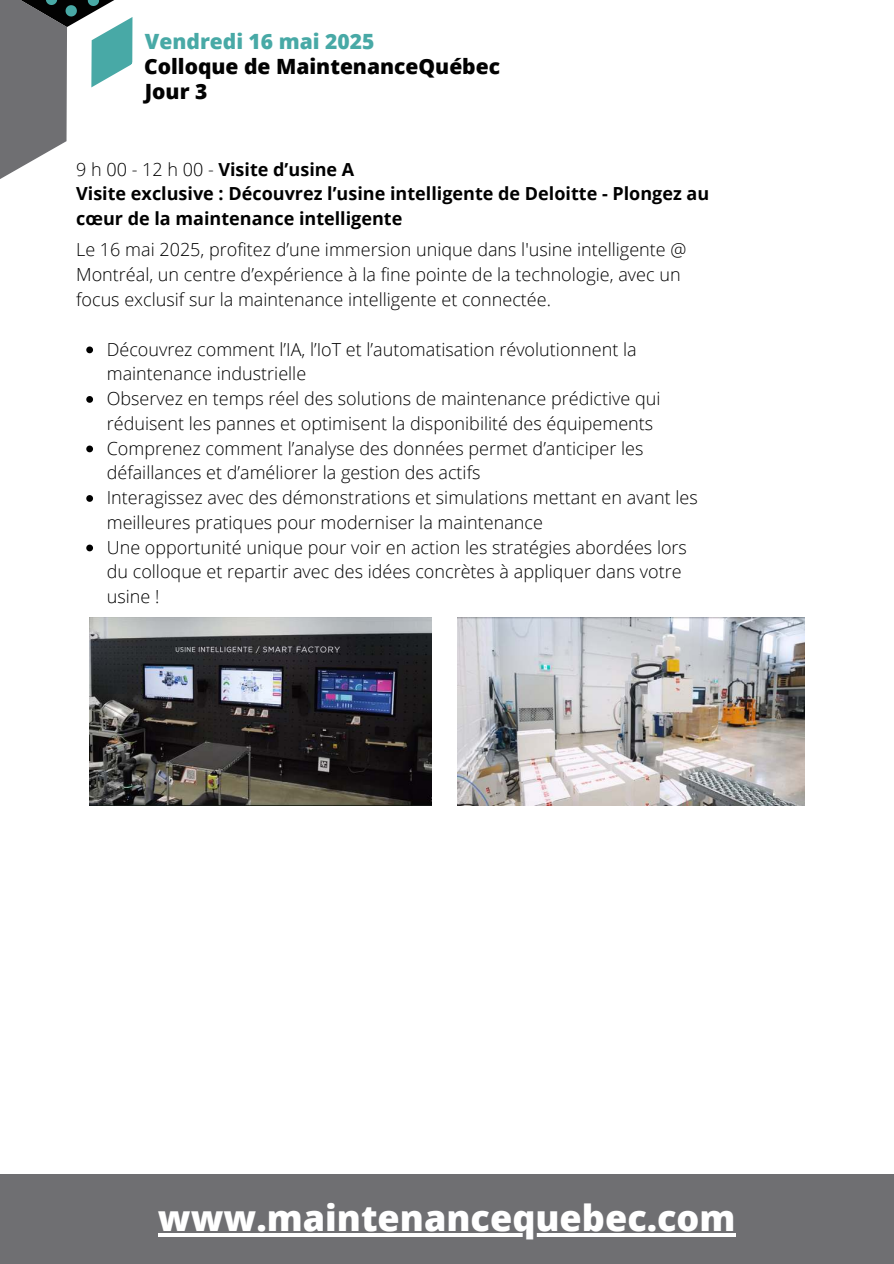
<style>
.page{position:relative;width:894px;height:1264px;background:#fff}
.page>*{position:absolute;margin:0;border:0;box-sizing:border-box;transform-origin:0 0}
.t1{font:800 36px "Open Sans";color:#fff}
.t2{font:800 21px/25px "Open Sans";color:#020202}
.t3{font:800 21px "Open Sans";color:#48a9a6}
.t4{font:300 18px/24.8px "Open Sans";color:#000}
.t5{font:700 18px/24.8px "Open Sans";color:#000}
.s1{font-weight:300}
</style>
<div class="page">
<hr style="left:0;top:1259px;width:893px;height:4px;background:#6f6f72">
<div style="left:0;top:1174px;width:893px;height:85px;background:#6f6f72"></div>
<svg style="left:0;top:0;width:133px;height:179px"></svg>
<img style="left:89px;top:617px;width:342px;height:188px">
<img style="left:457px;top:617px;width:347px;height:188px">
<hr style="left:158px;top:1233px;width:577px;height:3px;background:#fff">
<svg style="left:86px;top:346px;width:7px;height:7px"></svg>
<svg style="left:86px;top:396px;width:7px;height:7px"></svg>
<svg style="left:86px;top:445px;width:7px;height:7px"></svg>
<svg style="left:86px;top:495px;width:7px;height:7px"></svg>
<svg style="left:86px;top:544px;width:7px;height:7px"></svg>
<p class="t3" style="left:145px;top:26px;width:231px">Vendredi 16 mai 2025</p>
<p class="t2" style="left:144px;top:53px;width:357px">Colloque de MaintenanceQuébec<br>Jour 3</p>
<p class="t5" style="left:76px;top:156px;width:634px"><span class="s1">9 h 00 - 12 h 00 -</span> Visite d’usine A<br>Visite exclusive : Découvrez l’usine intelligente de Deloitte - Plongez au cœur de la maintenance intelligente</p>
<p class="t4" style="left:76px;top:237px;width:611px">Le 16 mai 2025, profitez d’une immersion unique dans l'usine intelligente @<br>Montréal, un centre d’expérience à la fine pointe de la technologie, avec un focus exclusif sur la maintenance intelligente et connectée.</p>
<p class="t4" style="left:107px;top:336px;width:592px">Découvrez comment l’IA, l’IoT et l’automatisation révolutionnent la maintenance industrielle<br>Observez en temps réel des solutions de maintenance prédictive qui réduisent les pannes et optimisent la disponibilité des équipements Comprenez comment l’analyse des données permet d’anticiper les défaillances et d’améliorer la gestion des actifs<br>Interagissez avec des démonstrations et simulations mettant en avant les meilleures pratiques pour moderniser la maintenance<br>Une opportunité unique pour voir en action les stratégies abordées lors du colloque et repartir avec des idées concrètes à appliquer dans votre usine !</p>
<h1 class="t1" style="left:158px;top:1190px;width:579px">www.maintenancequebec.com</h1>
</div>
